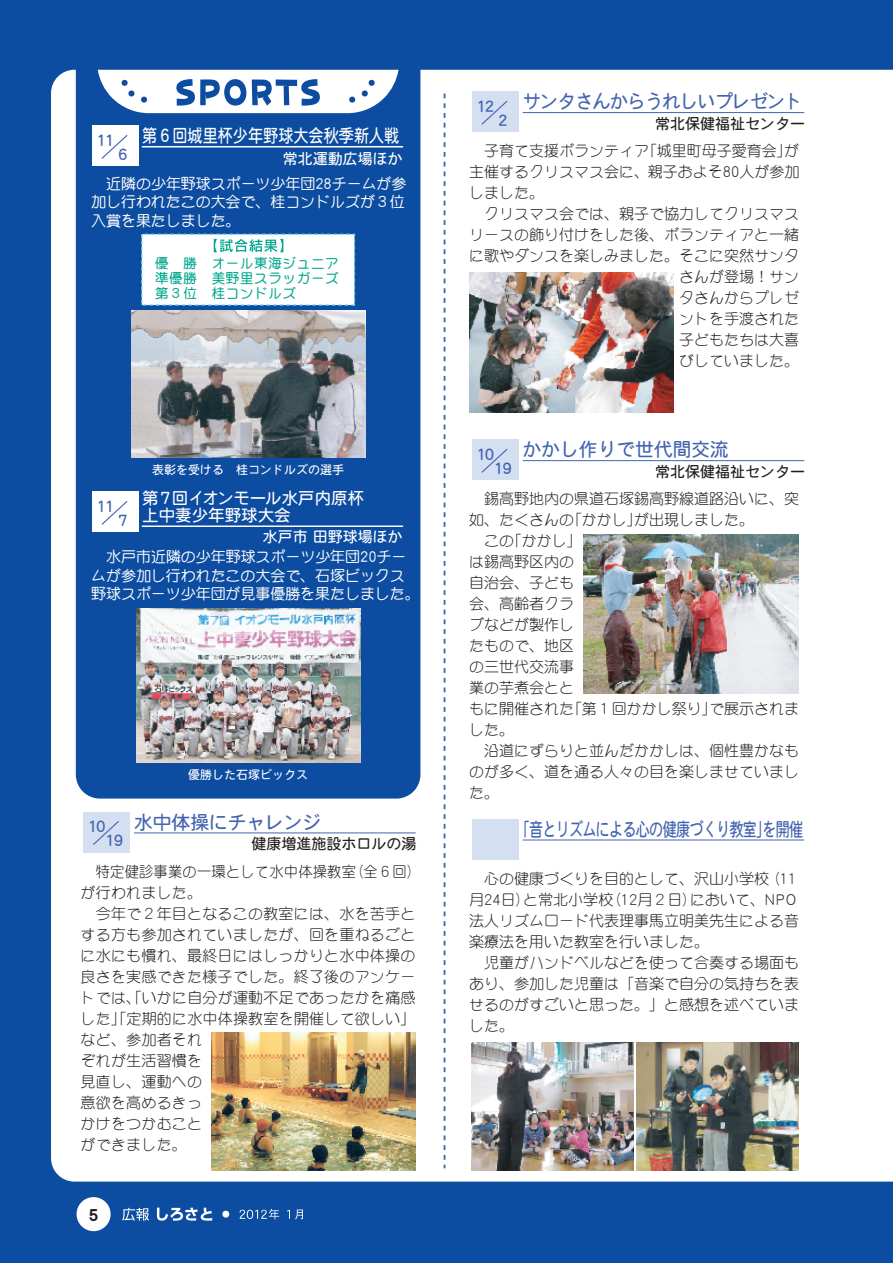
<style>
.page{position:relative;width:893px;height:1263px;background:#fff}
.page>*{position:absolute;margin:0;border:0;box-sizing:border-box;transform-origin:0 0}
.t1{font:18.75px "DFHS Maru Gothic Std W4";letter-spacing:-.05em;color:#4364af;scale:.75 1}
.t2{font:18.75px "DFHS Maru Gothic Std W4";color:#4364af}
.t3{font:18.75px "DFHS Maru Gothic Std W4";letter-spacing:-.05em;color:#4364af}
.t4{font:18px "DFHS Maru Gothic Std W4";color:#fff;scale:.84 1}
.t5{font:18px "DFHS Gothic Std W9";color:#231f20}
.t6{font:16.95px "DFHS Maru Gothic Std W4";letter-spacing:-.1em;color:#4364af}
.t7{font:16.5px/17.2px "DFHS Maru Gothic Std W4";color:#fff}
.t8{font:15px/21px "DF Maru Gothic Std W3";color:#231f20;text-align:justify}
.t9{font:15px/18.8px "DF Maru Gothic Std W5";letter-spacing:-.005em;color:#fff;text-align:justify}
.t10{font:15px "DFHS Maru Gothic Std W4";color:#231f20}
.t11{font:15px/21px "DF Maru Gothic Std W3";color:#231f20;scale:.95 1}
.t12{font:15px "DFHS Maru Gothic Std W4";color:#fff}
.t13{font:13.5px/15px "DF Maru Gothic Std W7";letter-spacing:.05em;color:#00a78e;text-align:justify}
.t14{font:12px "DFHS Maru Gothic Std W4";color:#fff}
.s1{font-size:16.5px}
</style>
<div class="page">
<div style="left:0;top:0;width:892px;height:1263px;background:#0d4da1"></div>
<div style="left:51px;top:70px;width:841px;height:1112px;background:#fff"></div>
<svg style="left:443px;top:94px;width:2px;height:1074px;background:#becae3"></svg>
<div style="left:76px;top:32px;width:344px;height:767px;background:#0d4da1;border-radius:24px"></div>
<svg style="left:98px;top:70px;width:300px;height:43px"></svg>
<img style="left:470px;top:272px;width:204px;height:140px">
<img style="left:583px;top:534px;width:215px;height:159px">
<img style="left:471px;top:1043px;width:162px;height:127px">
<img style="left:212px;top:1032px;width:204px;height:138px">
<img style="left:637px;top:1043px;width:161px;height:127px">
<img style="left:136px;top:608px;width:224px;height:155px">
<img style="left:131px;top:310px;width:234px;height:148px">
<hr style="left:142px;top:146px;width:261px;height:2px;background:#fff">
<div style="left:92px;top:126px;width:46px;height:40px;background:#fff"></div>
<svg style="left:101px;top:135px;width:27px;height:24px"></svg>
<div style="left:471px;top:92px;width:47px;height:40px;background:#d4dff1"></div>
<hr style="left:522px;top:112px;width:282px;height:1px;background:#4364af">
<svg style="left:481px;top:100px;width:27px;height:25px"></svg>
<div style="left:141px;top:234px;width:214px;height:72px;background:#fff;border:1px dashed #6bcff6"></div>
<svg style="left:214px;top:239px;width:69px;height:13px"></svg>
<div style="left:471px;top:440px;width:47px;height:40px;background:#d4dff1"></div>
<hr style="left:522px;top:460px;width:282px;height:1px;background:#4364af">
<svg style="left:481px;top:448px;width:27px;height:25px"></svg>
<div style="left:471px;top:819px;width:47px;height:40px;background:#d4dff1"></div>
<hr style="left:522px;top:840px;width:282px;height:1px;background:#4364af">
<div style="left:83px;top:812px;width:47px;height:40px;background:#d4dff1"></div>
<hr style="left:134px;top:833px;width:281px;height:1px;background:#4364af">
<svg style="left:93px;top:821px;width:26px;height:24px"></svg>
<hr style="left:142px;top:526px;width:261px;height:1px;background:#fff">
<div style="left:92px;top:492px;width:46px;height:40px;background:#fff"></div>
<svg style="left:101px;top:501px;width:27px;height:24px"></svg>
<div style="left:77px;top:1197px;width:34px;height:34px;background:#fff;border-radius:50%"></div>
<div style="left:222px;top:1211px;width:7px;height:7px;background:#fff;border-radius:50%"></div>
<svg style="left:122px;top:1208px;width:27px;height:13px"></svg>
<svg style="left:157px;top:1208px;width:55px;height:13px"></svg>
<svg style="left:287px;top:1210px;width:16px;height:9px"></svg>
<svg style="left:239px;top:1209px;width:40px;height:10px"></svg>
<p class="t4" style="left:142px;top:125px;width:307px">第６回城里杯少年野球大会秋季新人戦</p>
<p class="t12" style="left:283px;top:151px;width:122px">常北運動広場ほか</p>
<p class="t9" style="left:91px;top:174px;width:317px;text-indent:15px">近隣の少年野球スポーツ少年団<span class="s1">28</span>チームが参加し行われたこの大会で、桂コンドルズが３位入賞を果たしました。</p>
<p class="t6" style="left:96px;top:131px;width:20px">11</p>
<p class="t6" style="left:118px;top:145px;width:12px">6</p>
<p class="t13" style="left:155px;top:256px;width:185px">優 勝 オール東海ジュニア準優勝 美野里スラッガーズ第３位 桂コンドルズ</p>
<p class="t14" style="left:152px;top:464px;width:193px">表彰を受ける 桂コンドルズの選手</p>
<p class="t7" style="left:142px;top:489px;width:223px">第７回イオンモール水戸内原杯上中妻少年野球大会</p>
<p class="t12" style="left:263px;top:529px;width:141px">水戸市田野球場ほか</p>
<p class="t9" style="left:91px;top:547px;width:330px;text-align:left;text-indent:15px">水戸市近隣の少年野球スポーツ少年団<span class="s1">20</span>チームが参加し行われたこの大会で、石塚ビックス野球スポーツ少年団が見事優勝を果たしました。</p>
<p class="t6" style="left:96px;top:497px;width:20px">11</p>
<p class="t6" style="left:118px;top:511px;width:12px">7</p>
<p class="t14" style="left:188px;top:768px;width:121px">優勝した石塚ビックス</p>
<p class="t6" style="left:87px;top:817px;width:20px">10</p>
<p class="t2" style="left:134px;top:812px;width:189px">水中体操にチャレンジ</p>
<p class="t6" style="left:105px;top:831px;width:20px">19</p>
<p class="t10" style="left:251px;top:835px;width:166px">健康増進施設ホロルの湯</p>
<p class="t11" style="left:80px;top:860px;width:360px;text-indent:15px">特定健診事業の一環として水中体操教室（全６回）が行われました。</p>
<p class="t8" style="left:80px;top:902px;width:336px;text-align:left;text-indent:15px">今年で２年目となるこの教室には、水を苦手とする方も参加されていましたが、回を重ねるごとに水にも慣れ、最終日にはしっかりと水中体操の良さを実感できた様子でした。終了後のアンケートでは、「いかに自分が運動不足であったかを痛感した」「定期的に水中体操教室を開催して欲しい」など、参加者それ<br>ぞれが生活習慣を<br>見直し、運動への<br>意欲を高めるきっ<br>かけをつかむこと<br>ができました。</p>
<p class="t5" style="left:88px;top:1205px;width:12px">5</p>
<p class="t6" style="left:476px;top:97px;width:20px">12</p>
<p class="t3" style="left:522px;top:91px;width:282px">サンタさんからうれしいプレゼント</p>
<p class="t6" style="left:497px;top:111px;width:12px">2</p>
<p class="t10" style="left:655px;top:115px;width:151px">常北保健福祉センター</p>
<p class="t8" style="left:469px;top:140px;width:332px;text-indent:15px">子育て支援ボランティア「城里町母子愛育会」が主催するクリスマス会に、親子およそ<span class="s1">80</span>人が参加しました。</p>
<p class="t8" style="left:469px;top:203px;width:331px;text-align:right">クリスマス会では、親子で協力してクリスマスリースの飾り付けをした後、ボランティアと一緒に歌やダンスを楽しみました。そこに突然サンタさんが登場！サン<br>タさんからプレゼ<br>ントを手渡された<br>子どもたちは大喜<br>びしていました。</p>
<p class="t6" style="left:476px;top:445px;width:20px">10</p>
<p class="t2" style="left:522px;top:439px;width:208px">かかし作りで世代間交流</p>
<p class="t6" style="left:493px;top:459px;width:20px">19</p>
<p class="t10" style="left:655px;top:463px;width:151px">常北保健福祉センター</p>
<p class="t8" style="left:484px;top:488px;width:316px">錫高野地内の県道石塚錫高野線道路沿いに、突</p>
<p class="t8" style="left:469px;top:509px;width:286px">如、たくさんの「かかし」が出現しました。</p>
<p class="t8" style="left:484px;top:530px;width:99px">この「かかし」</p>
<p class="t8" style="left:469px;top:551px;width:106px">は錫高野区内の</p>
<p class="t8" style="left:469px;top:572px;width:106px">自治会、子ども</p>
<p class="t8" style="left:469px;top:593px;width:106px">会、高齢者クラ</p>
<p class="t8" style="left:469px;top:614px;width:106px">ブなどが製作し</p>
<p class="t8" style="left:469px;top:635px;width:106px">たもので、地区</p>
<p class="t8" style="left:469px;top:656px;width:106px">の三世代交流事</p>
<p class="t8" style="left:469px;top:677px;width:106px">業の芋煮会とと</p>
<p class="t8" style="left:469px;top:698px;width:331px">もに開催された「第１回かかし祭り」で展示されま</p>
<p class="t8" style="left:469px;top:719px;width:46px">した。</p>
<p class="t8" style="left:484px;top:740px;width:316px">沿道にずらりと並んだかかしは、個性豊かなも</p>
<p class="t8" style="left:469px;top:761px;width:331px">のが多く、道を通る人々の目を楽しませていまし</p>
<p class="t8" style="left:469px;top:782px;width:31px">た。</p>
<p class="t1" style="left:515px;top:819px;width:385px">「音とリズムによる心の健康づくり教室」を開催</p>
<p class="t8" style="left:469px;top:868px;width:331px;text-align:left;text-indent:15px">心の健康づくりを目的として、沢山小学校（<span class="s1">11</span>月<span class="s1">24</span>日）と常北小学校（<span class="s1">12</span>月２日）において、<span class="s1">NPO</span>法人リズムロード代表理事馬立明美先生による音楽療法を用いた教室を行いました。</p>
<p class="t8" style="left:469px;top:952px;width:331px;text-indent:15px">児童がハンドベルなどを使って合奏する場面もあり、参加した児童は「音楽で自分の気持ちを表せるのがすごいと思った。」と感想を述べていました。</p>
</div>
